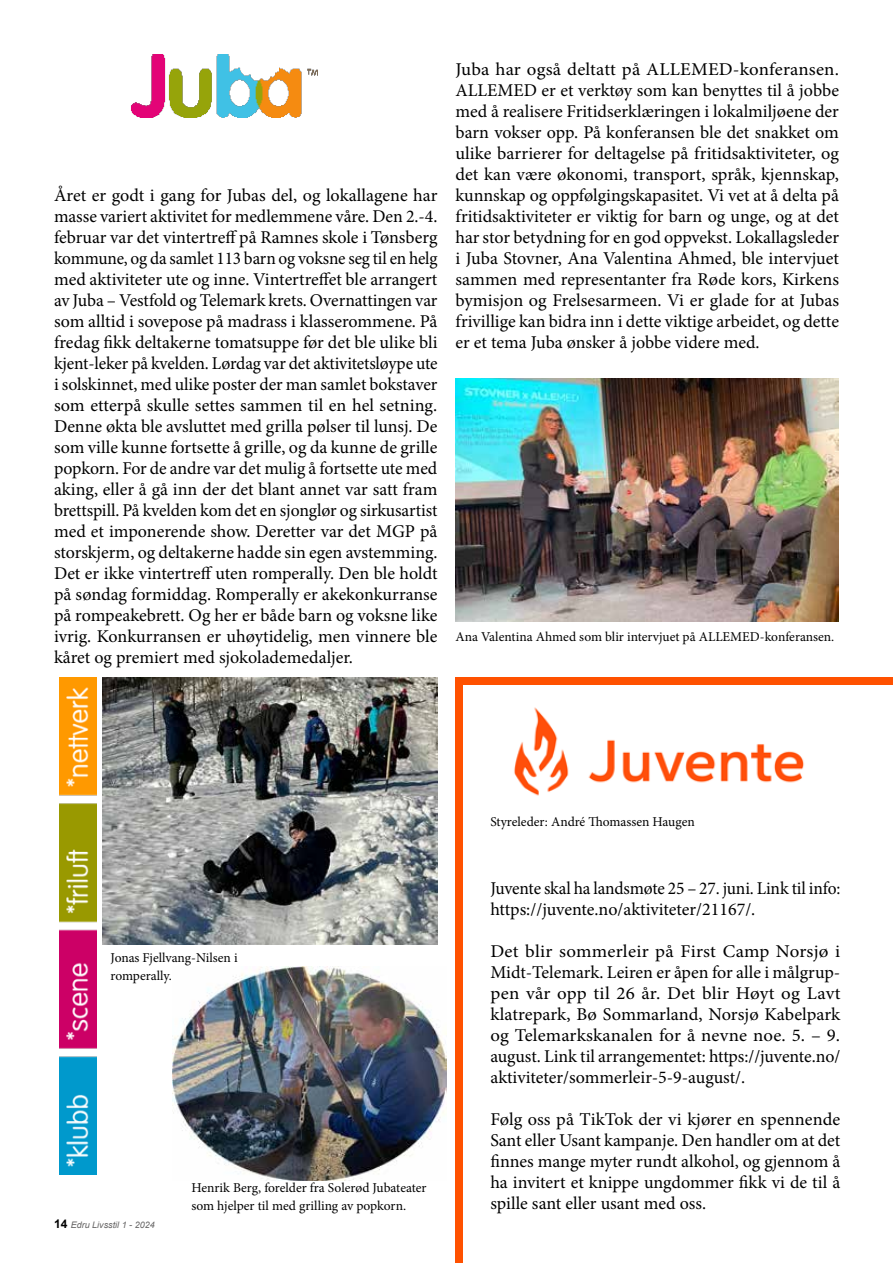
<style>
.page{position:relative;width:893px;height:1263px;background:#fff}
.page>*{position:absolute;margin:0;border:0;box-sizing:border-box;transform-origin:0 0}
.t1{font:18px/21px "Minion Pro";letter-spacing:-.005em;color:#000;text-align:justify}
.t2{font:18px/21px "Minion Pro";letter-spacing:-.005em;color:#000;text-align:justify;scale:1.05 1}
.t3{font:13.5px/18px "Minion Pro";color:#000}
.t4{font:italic 9px "Arial";color:#646363}
.s1{font-weight:700;font-style:normal;font-size:12px;color:#000}
</style>
<div class="page">
<img style="left:131px;top:54px;width:187px;height:63px">
<img style="left:455px;top:378px;width:384px;height:244px">
<img style="left:173px;top:967px;width:274px;height:213px">
<img style="left:514px;top:707px;width:290px;height:89px">
<img style="left:59px;top:677px;width:38px;height:497px">
<div style="left:455px;top:677px;width:438px;height:8px;background:#ff5100"></div>
<div style="left:455px;top:685px;width:8px;height:578px;background:#ff5100"></div>
<img style="left:102px;top:677px;width:335px;height:267px">
<p class="t1" style="left:54px;top:185px;width:385px">Året er godt i gang for Jubas del, og lokallagene har masse variert aktivitet for medlemmene våre. Den 2.-4. februar var det vintertreff på Ramnes skole i Tønsberg kommune, og da samlet 113 barn og voksne seg til en helg med aktiviteter ute og inne. Vintertreffet ble arrangert av Juba – Vestfold og Telemark krets. Overnattingen var som alltid i sovepose på madrass i klasserommene. På fredag fikk deltakerne tomatsuppe før det ble ulike bli kjent-leker på kvelden. Lørdag var det aktivitetsløype ute i solskinnet, med ulike poster der man samlet bokstaver som etterpå skulle settes sammen til en hel setning.<br>Denne økta ble avsluttet med grilla pølser til lunsj. De som ville kunne fortsette å grille, og da kunne de grille popkorn. For de andre var det mulig å fortsette ute med aking, eller å gå inn der det blant annet var satt fram brettspill. På kvelden kom det en sjonglør og sirkusartist med et imponerende show. Deretter var det MGP på storskjerm, og deltakerne hadde sin egen avstemming.<br>Det er ikke vintertreff uten romperally. Den ble holdt på søndag formiddag. Romperally er akekonkurranse på rompeakebrett. Og her er både barn og voksne like ivrig. Konkurransen er uhøytidelig, men vinnere ble kåret og premiert med sjokolademedaljer.</p>
<p class="t2" style="left:455px;top:59px;width:367px">Juba har også deltatt på ALLEMED-konferansen.<br>ALLEMED er et verktøy som kan benyttes til å jobbe med å realisere Fritidserklæringen i lokalmiljøene der barn vokser opp. På konferansen ble det snakket om ulike barrierer for deltagelse på fritidsaktiviteter, og det kan være økonomi, transport, språk, kjennskap, kunnskap og oppfølgingskapasitet. Vi vet at å delta på fritidsaktiviteter er viktig for barn og unge, og at det har stor betydning for en god oppvekst. Lokallagsleder i Juba Stovner, Ana Valentina Ahmed, ble intervjuet sammen med representanter fra Røde kors, Kirkens bymisjon og Frelsesarmeen. Vi er glade for at Jubas frivillige kan bidra inn i dette viktige arbeidet, og dette er et tema Juba ønsker å jobbe videre med.</p>
<p class="t3" style="left:455px;top:628px;width:380px">Ana Valentina Ahmed som blir intervjuet på ALLEMED-konferansen.</p>
<p class="t3" style="left:111px;top:948px;width:129px">Jonas Fjellvang-Nilsen i romperally.</p>
<p class="t4" style="left:54px;top:1219px;width:102px"><span class="s1">14</span> Edru Livsstil 1 - 2024</p>
<p class="t3" style="left:191px;top:1179px;width:237px">Henrik Berg, forelder fra Solerød Jubateater som hjelper til med grilling av popkorn.</p>
<p class="t3" style="left:490px;top:813px;width:206px">Styreleder: André Thomassen Haugen</p>
<p class="t1" style="left:490px;top:878px;width:352px">Juvente skal ha landsmøte 25 – 27. juni. Link til info: https://juvente.no/aktiviteter/21167/.</p>
<p class="t2" style="left:490px;top:941px;width:335px">Det blir sommerleir på First Camp Norsjø i Midt-Telemark. Leiren er åpen for alle i målgrup&shy;pen vår opp til 26 år. Det blir Høyt og Lavt klatrepark, Bø Sommarland, Norsjø Kabelpark og Telemarkskanalen for å nevne noe. 5. – 9. august. Link til arrangementet: https://juvente.no/ aktiviteter/sommerleir-5-9-august/.</p>
<p class="t1" style="left:490px;top:1109px;width:351px">Følg oss på TikTok der vi kjører en spennende Sant eller Usant kampanje. Den handler om at det finnes mange myter rundt alkohol, og gjennom å ha invitert et knippe ungdommer fikk vi de til å spille sant eller usant med oss.</p>
</div>
